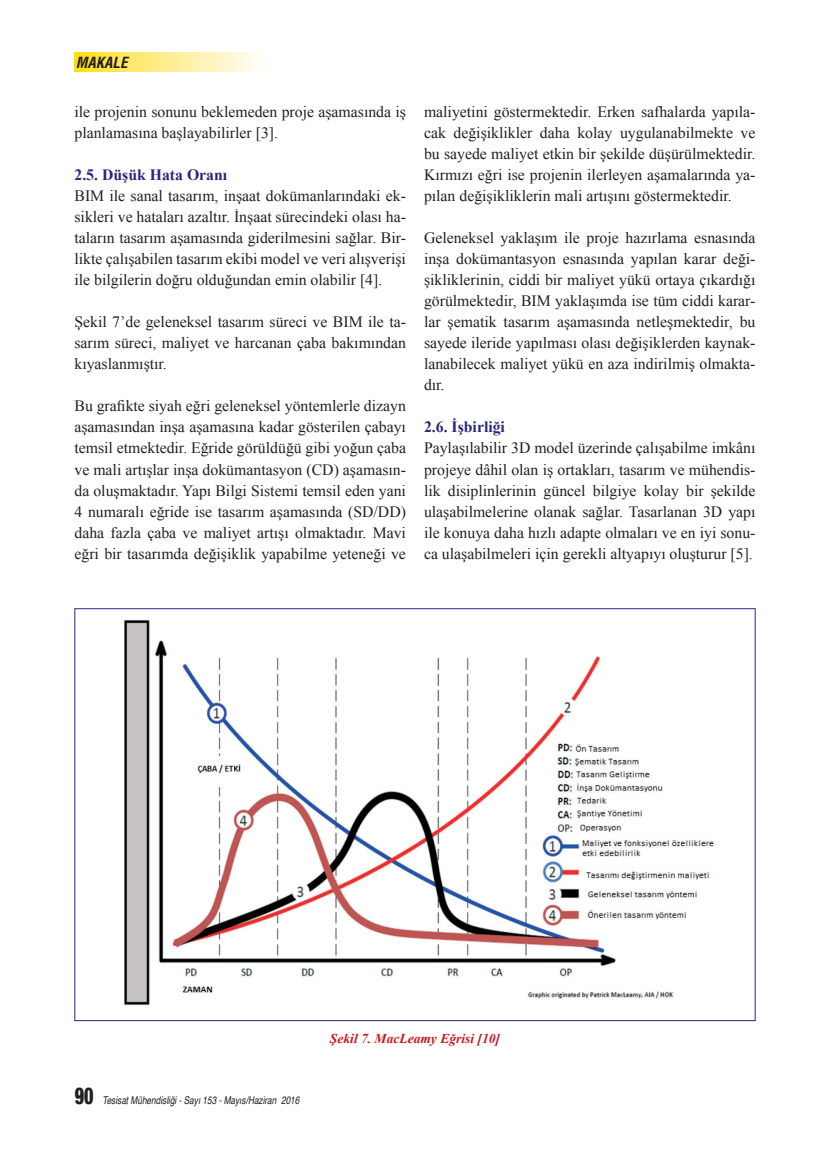
<style>
.page{position:relative;width:830px;height:1170px;background:#fff}
.page>*{position:absolute;margin:0;border:0;box-sizing:border-box;transform-origin:0 0}
.t1{font:15.75px/21px "Times New Roman";color:#231f20;text-align:justify}
.t2{font:700 15.75px "Times New Roman";color:#292780}
.t3{font:italic 700 condensed 15px "Helvetica CE";color:#231f20}
.t4{font:italic 700 13.5px "Times New Roman";color:#cd151d}
.t5{font:italic 10.8px "Helvetica";color:#231f20;scale:.77 1}
.s1{font-family:"Helvetica Neue";font-weight:900;font-style:normal;font-stretch:condensed;font-size:23.4px}
</style>
<div class="page">
<svg style="left:75px;top:52px;width:184px;height:19px;background:#feee8b"></svg>
<img style="left:124px;top:620px;width:590px;height:386px">
<p class="t3" style="left:76px;top:53px;width:53px">MAKALE</p>
<p class="t1" style="left:74px;top:101px;width:333px">ile projenin sonunu beklemeden proje aşamasında iş planlamasına başlayabilirler [3].</p>
<p class="t2" style="left:74px;top:164px;width:154px">2.5. Düşük Hata Oranı</p>
<p class="t1" style="left:74px;top:185px;width:333px">BIM ile sanal tasarım, inşaat dokümanlarındaki ek&shy;sikleri ve hataları azaltır. İnşaat sürecindeki olası ha&shy;taların tasarım aşamasında giderilmesini sağlar. Bir&shy;likte çalışabilen tasarım ekibi model ve veri alışverişi ile bilgilerin doğru olduğundan emin olabilir [4].</p>
<p class="t1" style="left:74px;top:311px;width:333px">Şekil 7’de geleneksel tasarım süreci ve BIM ile ta&shy;sarım süreci, maliyet ve harcanan çaba bakımından kıyaslanmıştır.</p>
<p class="t1" style="left:74px;top:395px;width:333px">Bu grafikte siyah eğri geleneksel yöntemlerle dizayn aşamasından inşa aşamasına kadar gösterilen çabayı temsil etmektedir. Eğride görüldüğü gibi yoğun çaba ve mali artışlar inşa dokümantasyon (CD) aşamasın&shy;da oluşmaktadır. Yapı Bilgi Sistemi temsil eden yani 4 numaralı eğride ise tasarım aşamasında (SD/DD) daha fazla çaba ve maliyet artışı olmaktadır. Mavi eğri bir tasarımda değişiklik yapabilme yeteneği ve</p>
<p class="t1" style="left:424px;top:101px;width:333px">maliyetini göstermektedir. Erken safhalarda yapıla&shy;cak değişiklikler daha kolay uygulanabilmekte ve bu sayede maliyet etkin bir şekilde düşürülmektedir.<br>Kırmızı eğri ise projenin ilerleyen aşamalarında ya&shy;pılan değişikliklerin mali artışını göstermektedir.</p>
<p class="t1" style="left:424px;top:227px;width:333px">Geleneksel yaklaşım ile proje hazırlama esnasında inşa dokümantasyon esnasında yapılan karar deği&shy;şikliklerinin, ciddi bir maliyet yükü ortaya çıkardığı görülmektedir, BIM yaklaşımda ise tüm ciddi karar&shy;lar şematik tasarım aşamasında netleşmektedir, bu sayede ileride yapılması olası değişiklerden kaynak&shy;lanabilecek maliyet yükü en aza indirilmiş olmakta&shy;dır.</p>
<p class="t2" style="left:424px;top:416px;width:82px">2.6. İşbirliği</p>
<p class="t1" style="left:424px;top:437px;width:333px">Paylaşılabilir 3D model üzerinde çalışabilme imkânı projeye dâhil olan iş ortakları, tasarım ve mühendis&shy;lik disiplinlerinin güncel bilgiye kolay bir şekilde ulaşabilmelerine olanak sağlar. Tasarlanan 3D yapı ile konuya daha hızlı adapte olmaları ve en iyi sonu&shy;ca ulaşabilmeleri için gerekli altyapıyı oluşturur [5].</p>
<p class="t5" style="left:75px;top:1092px;width:293px"><span class="s1">90</span> Tesisat Mühendisliği - Sayı 153 - Mayıs/Haziran 2016</p>
<p class="t4" style="left:330px;top:1028px;width:171px">Şekil 7. MacLeamy Eğrisi [10]</p>
</div>
